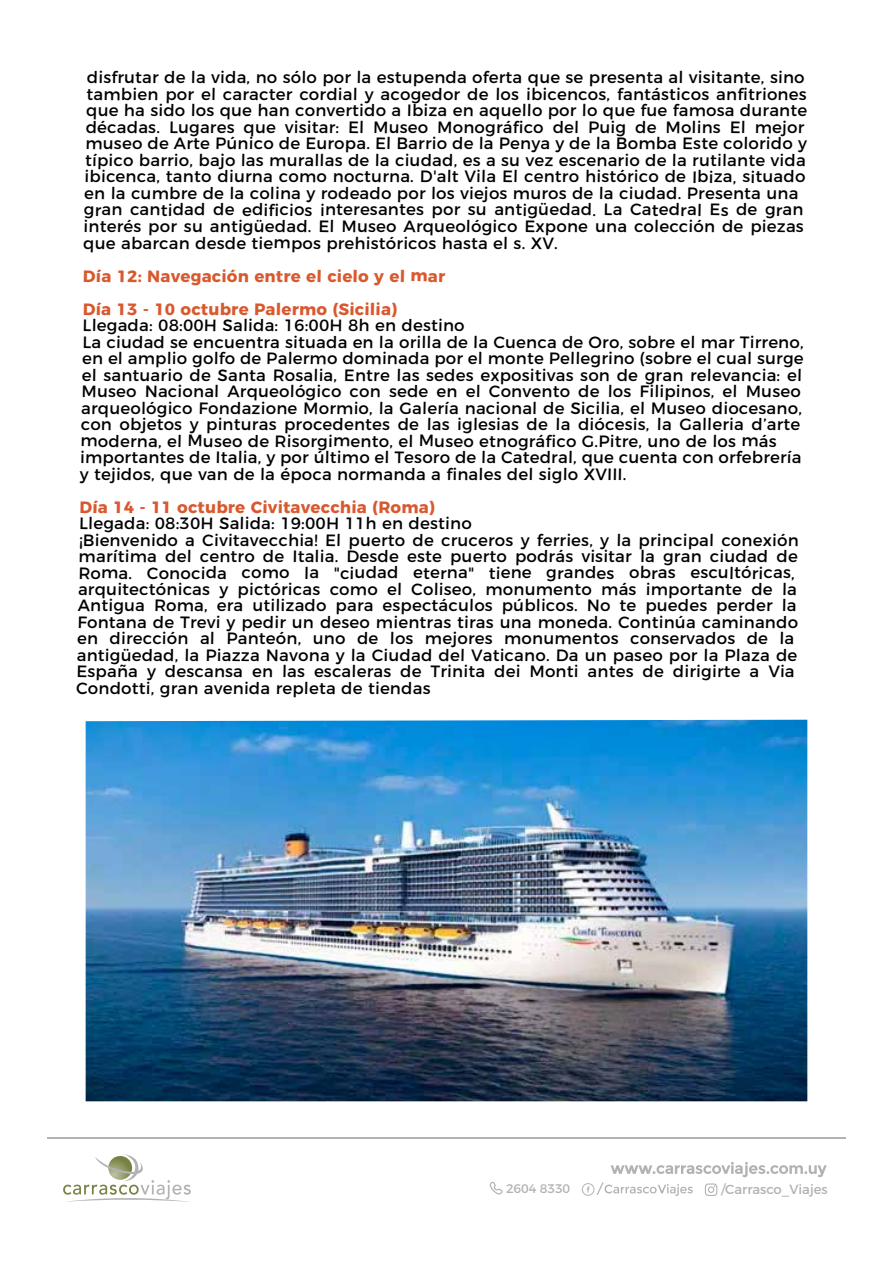
<style>
.page{position:relative;width:893px;height:1263px;background:#fff}
.page>*{position:absolute;margin:0;border:0;box-sizing:border-box;transform-origin:0 0}
.t1{font:16.5px/16.5px "Montserrat";color:#010103}
.t2{font:700 16.5px/33.2px "Montserrat";color:#d9592f}
.t3{font:13.2px "Montserrat";color:#b2b2b2}
.t4{font:12.45px "Montserrat";letter-spacing:-.01em;color:#b2b2b2}
</style>
<div class="page">
<svg style="left:63px;top:1154px;width:128px;height:48px"></svg>
<hr style="left:47px;top:1137px;width:799px;height:1px;background:#b2b2b2">
<svg style="left:489px;top:1182px;width:13px;height:12px"></svg>
<svg style="left:582px;top:1162px;width:245px;height:34px"></svg>
<img style="left:86px;top:720px;width:721px;height:381px">
<p class="t1" style="left:87px;top:62px;width:723px;rotate:1deg">disfrutar de la vida, no sólo por la estupenda oferta que se presenta al visitante, sino tambien por el caracter cordial y acogedor de los ibicencos, fantásticos anfitriones que ha sido los que han convertido a Ibiza en aquello por lo que fue famosa durante décadas. Lugares que visitar: El Museo Monográfico del Puig de Molins El mejor museo de Arte Púnico de Europa. El Barrio de la Penya y de la Bomba Este colorido y típico barrio, bajo las murallas de la ciudad, es a su vez escenario de la rutilante vida ibicenca, tanto diurna como nocturna. D'alt Vila El centro histórico de Ibiza, situado en la cumbre de la colina y rodeado por los viejos muros de la ciudad. Presenta una gran cantidad de edificios interesantes por su antigüedad. La Catedral Es de gran interés por su antigüedad. El Museo Arqueológico Expone una colección de piezas</p>
<p class="t1" style="left:84px;top:229px;width:476px;rotate:1deg">que abarcan desde tiempos prehistóricos hasta el s. XV.</p>
<p class="t2" style="left:83px;top:255px;width:364px;rotate:1deg">Día 12: Navegación entre el cielo y el mar<br>Día 13 - 10 octubre Palermo (Sicilia)</p>
<p class="t1" style="left:83px;top:314px;width:723px;line-height:13.5px;rotate:1deg">Llegada: 08:00H Salida: 16:00H 8h en destino<br>La ciudad se encuentra situada en la orilla de la Cuenca de Oro, sobre el mar Tirreno,</p>
<p class="t1" style="left:82px;top:342px;width:723px;rotate:1deg">en el amplio golfo de Palermo dominada por el monte Pellegrino (sobre el cual surge el santuario de Santa Rosalia, Entre las sedes expositivas son de gran relevancia: el Museo Nacional Arqueológico con sede en el Convento de los Filipinos, el Museo arqueológico Fondazione Mormio, la Galería nacional de Sicilia, el Museo diocesano, con objetos y pinturas procedentes de las iglesias de la diócesis, la Galleria d’arte moderna, el Museo de Risorgimento, el Museo etnográfico G.Pitre, uno de los más importantes de Italia, y por último el Tesoro de la Catedral, que cuenta con orfebrería y tejidos, que van de la época normanda a finales del siglo XVIII.</p>
<p class="t2" style="left:80px;top:486px;width:357px;rotate:1deg">Día 14 - 11 octubre Civitavecchia (Roma)</p>
<p class="t1" style="left:80px;top:512px;width:721px;line-height:13.4px;rotate:1deg">Llegada: 08:30H Salida: 19:00H 11h en destino<br>¡Bienvenido a Civitavecchia! El puerto de cruceros y ferries, y la principal conexión</p>
<p class="t1" style="left:79px;top:540px;width:722px;rotate:1deg">marítima del centro de Italia. Desde este puerto podrás visitar la gran ciudad de Roma. Conocida como la "ciudad eterna" tiene grandes obras escultóricas, arquitectónicas y pictóricas como el Coliseo, monumento más importante de la Antigua Roma, era utilizado para espectáculos públicos. No te puedes perder la Fontana de Trevi y pedir un deseo mientras tiras una moneda. Continúa caminando en dirección al Panteón, uno de los mejores monumentos conservados de la antigüedad, la Piazza Navona y la Ciudad del Vaticano. Da un paseo por la Plaza de España y descansa en las escaleras de Trinita dei Monti antes de dirigirte a Via</p>
<p class="t1" style="left:76px;top:675px;width:356px;rotate:1deg">Condotti, gran avenida repleta de tiendas</p>
<p class="t4" style="left:506px;top:1179px;width:66px">2604 8330</p>
<p class="t3" style="left:721px;top:1178px;width:108px">/Carrasco_Viajes</p>
</div>
